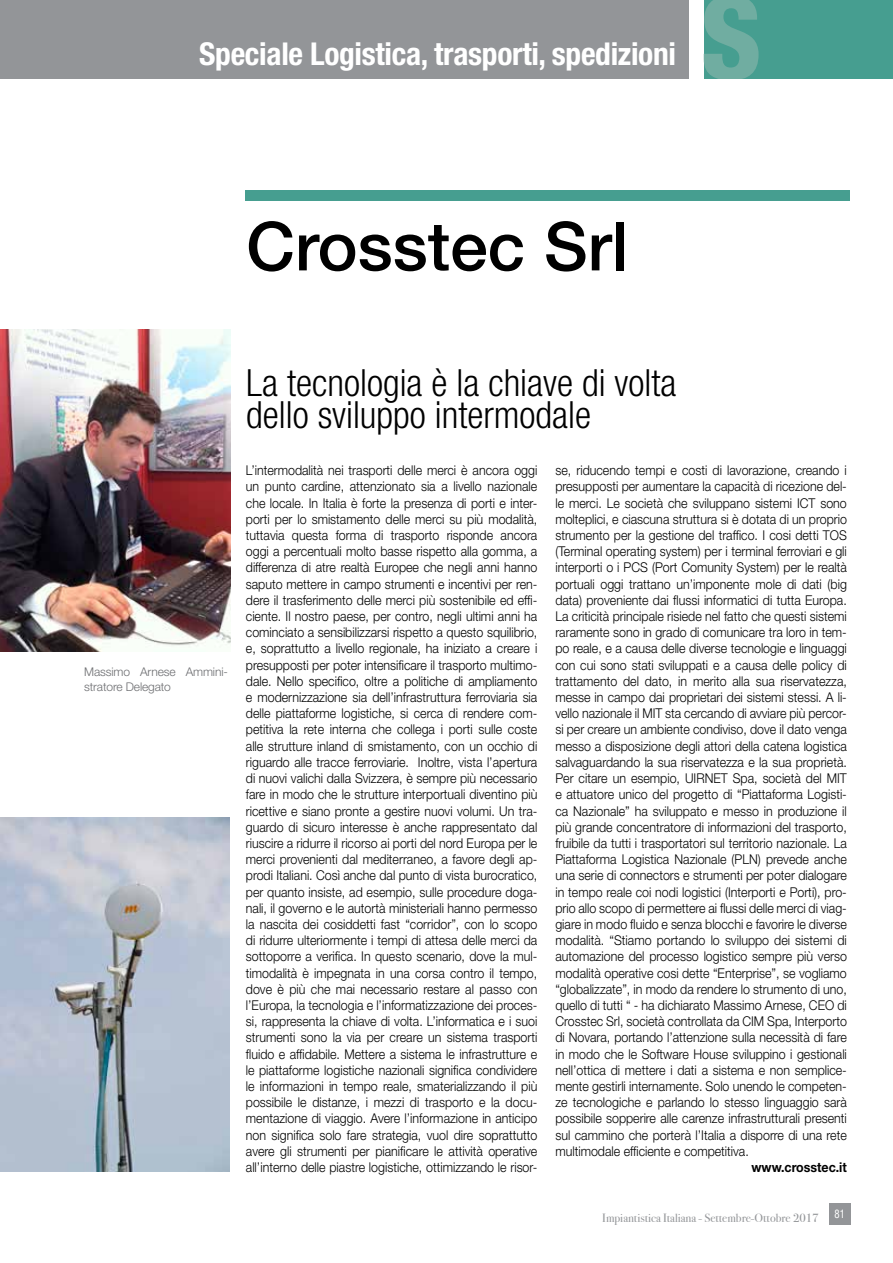
<style>
.page{position:relative;width:893px;height:1263px;background:#fff}
.page>*{position:absolute;margin:0;border:0;box-sizing:border-box;transform-origin:0 0}
.t1{font:500 67.5px "Helvetica Neue LT Std";color:#000}
.t2{font:300 condensed 37.5px/31.5px "Helvetica Neue LT Std";color:#000}
.t3{font:700 condensed 31.5px "Helvetica Neue LT Std";letter-spacing:-.01em;color:#fff}
.t4{font:300 13.5px/16.2px "Helvetica Neue LT Std";color:#000;text-align:justify;scale:.92 1}
.t5{font:700 13.5px "Helvetica Neue LT Std";color:#000;scale:.92 1}
.t6{font:12px "Bodoni Svty Two ITCTT";color:#939598}
.t7{font:300 12px/14.4px "Helvetica Neue LT Std";letter-spacing:-.01em;color:#6d6e71}
.t8{font:condensed 12px "Helvetica Neue LT Std";color:#fff;scale:.9 1}
</style>
<div class="page">
<div style="left:829px;top:1203px;width:21px;height:22px;background:#939598"></div>
<div style="left:704px;top:0;width:189px;height:79px;background:#469e90"></div>
<svg style="left:704px;top:0;width:55px;height:79px"></svg>
<div style="left:0;top:0;width:689px;height:79px;background:#939598"></div>
<div style="left:245px;top:190px;width:605px;height:10px;background:#469e90"></div>
<img style="left:0;top:329px;width:231px;height:323px">
<img style="left:0;top:817px;width:230px;height:355px">
<h3 class="t3" style="left:199px;top:35px;width:478px">Speciale Logistica, trasporti, spedizioni</h3>
<h1 class="t1" style="left:246px;top:206px;width:383px">Crosstec Srl</h1>
<p class="t7" style="left:84px;top:665px;width:145px">Massimo Arnese Ammini&shy;stratore Delegato</p>
<h2 class="t2" style="left:246px;top:367px;width:432px">La tecnologia è la chiave di volta dello sviluppo intermodale</h2>
<p class="t4" style="left:246px;top:462px;width:318px">L’intermodalità nei trasporti delle merci è ancora oggi un punto cardine, attenzionato sia a livello nazionale che locale. In Italia è forte la presenza di porti e inter&shy;porti per lo smistamento delle merci su più modalità, tuttavia questa forma di trasporto risponde ancora oggi a percentuali molto basse rispetto alla gomma, a differenza di atre realtà Europee che negli anni hanno saputo mettere in campo strumenti e incentivi per ren&shy;dere il trasferimento delle merci più sostenibile ed effi&shy;ciente. Il nostro paese, per contro, negli ultimi anni ha cominciato a sensibilizzarsi rispetto a questo squilibrio, e, soprattutto a livello regionale, ha iniziato a creare i presupposti per poter intensificare il trasporto multimo&shy;dale. Nello specifico, oltre a politiche di ampliamento e modernizzazione sia dell’infrastruttura ferroviaria sia delle piattaforme logistiche, si cerca di rendere com&shy;petitiva la rete interna che collega i porti sulle coste alle strutture inland di smistamento, con un occhio di riguardo alle tracce ferroviarie. Inoltre, vista l’apertura di nuovi valichi dalla Svizzera, è sempre più necessario fare in modo che le strutture interportuali diventino più ricettive e siano pronte a gestire nuovi volumi. Un tra&shy;guardo di sicuro interesse è anche rappresentato dal riuscire a ridurre il ricorso ai porti del nord Europa per le merci provenienti dal mediterraneo, a favore degli ap&shy;prodi Italiani. Così anche dal punto di vista burocratico, per quanto insiste, ad esempio, sulle procedure doga&shy;nali, il governo e le autortà ministeriali hanno permesso la nascita dei cosiddetti fast “corridor”, con lo scopo di ridurre ulteriormente i tempi di attesa delle merci da sottoporre a verifica. In questo scenario, dove la mul&shy;timodalità è impegnata in una corsa contro il tempo, dove è più che mai necessario restare al passo con l’Europa, la tecnologia e l’informatizzazione dei proces&shy;si, rappresenta la chiave di volta. L’informatica e i suoi strumenti sono la via per creare un sistema trasporti fluido e affidabile. Mettere a sistema le infrastrutture e le piattaforme logistiche nazionali significa condividere le informazioni in tempo reale, smaterializzando il più possibile le distanze, i mezzi di trasporto e la docu&shy;mentazione di viaggio. Avere l’informazione in anticipo non significa solo fare strategia, vuol dire soprattutto avere gli strumenti per pianificare le attività operative all’interno delle piastre logistiche, ottimizzando le risor-</p>
<p class="t4" style="left:555px;top:462px;width:318px">se, riducendo tempi e costi di lavorazione, creando i presupposti per aumentare la capacità di ricezione del&shy;le merci. Le società che sviluppano sistemi ICT sono molteplici, e ciascuna struttura si è dotata di un proprio strumento per la gestione del traffico. I cosi detti TOS (Terminal operating system) per i terminal ferroviari e gli interporti o i PCS (Port Comunity System) per le realtà portuali oggi trattano un’imponente mole di dati (big data) proveniente dai flussi informatici di tutta Europa.<br>La criticità principale risiede nel fatto che questi sistemi raramente sono in grado di comunicare tra loro in tem&shy;po reale, e a causa delle diverse tecnologie e linguaggi con cui sono stati sviluppati e a causa delle policy di trattamento del dato, in merito alla sua riservatezza, messe in campo dai proprietari dei sistemi stessi. A li&shy;vello nazionale il MIT sta cercando di avviare più percor&shy;si per creare un ambiente condiviso, dove il dato venga messo a disposizione degli attori della catena logistica salvaguardando la sua riservatezza e la sua proprietà.<br>Per citare un esempio, UIRNET Spa, società del MIT e attuatore unico del progetto di “Piattaforma Logisti&shy;ca Nazionale” ha sviluppato e messo in produzione il più grande concentratore di informazioni del trasporto, fruibile da tutti i trasportatori sul territorio nazionale. La Piattaforma Logistica Nazionale (PLN) prevede anche una serie di connectors e strumenti per poter dialogare in tempo reale coi nodi logistici (Interporti e Porti), pro&shy;prio allo scopo di permettere ai flussi delle merci di viag&shy;giare in modo fluido e senza blocchi e favorire le diverse modalità. “Stiamo portando lo sviluppo dei sistemi di automazione del processo logistico sempre più verso modalità operative cosi dette “Enterprise”, se vogliamo “globalizzate”, in modo da rendere lo strumento di uno, quello di tutti “ - ha dichiarato Massimo Arnese, CEO di Crosstec Srl, società controllata da CIM Spa, Interporto di Novara, portando l’attenzione sulla necessità di fare in modo che le Software House sviluppino i gestionali nell’ottica di mettere i dati a sistema e non semplice&shy;mente gestirli internamente. Solo unendo le competen&shy;ze tecnologiche e parlando lo stesso linguaggio sarà possibile sopperire alle carenze infrastrutturali presenti sul cammino che porterà l’Italia a disporre di una rete multimodale efficiente e competitiva.</p>
<p class="t5" style="left:751px;top:1159px;width:105px">www.crosstec.it</p>
<p class="t6" style="left:602px;top:1208px;width:218px">Impiantistica Italiana - Settembre-Ottobre 2017</p>
<p class="t8" style="left:835px;top:1207px;width:13px">81</p>
</div>
